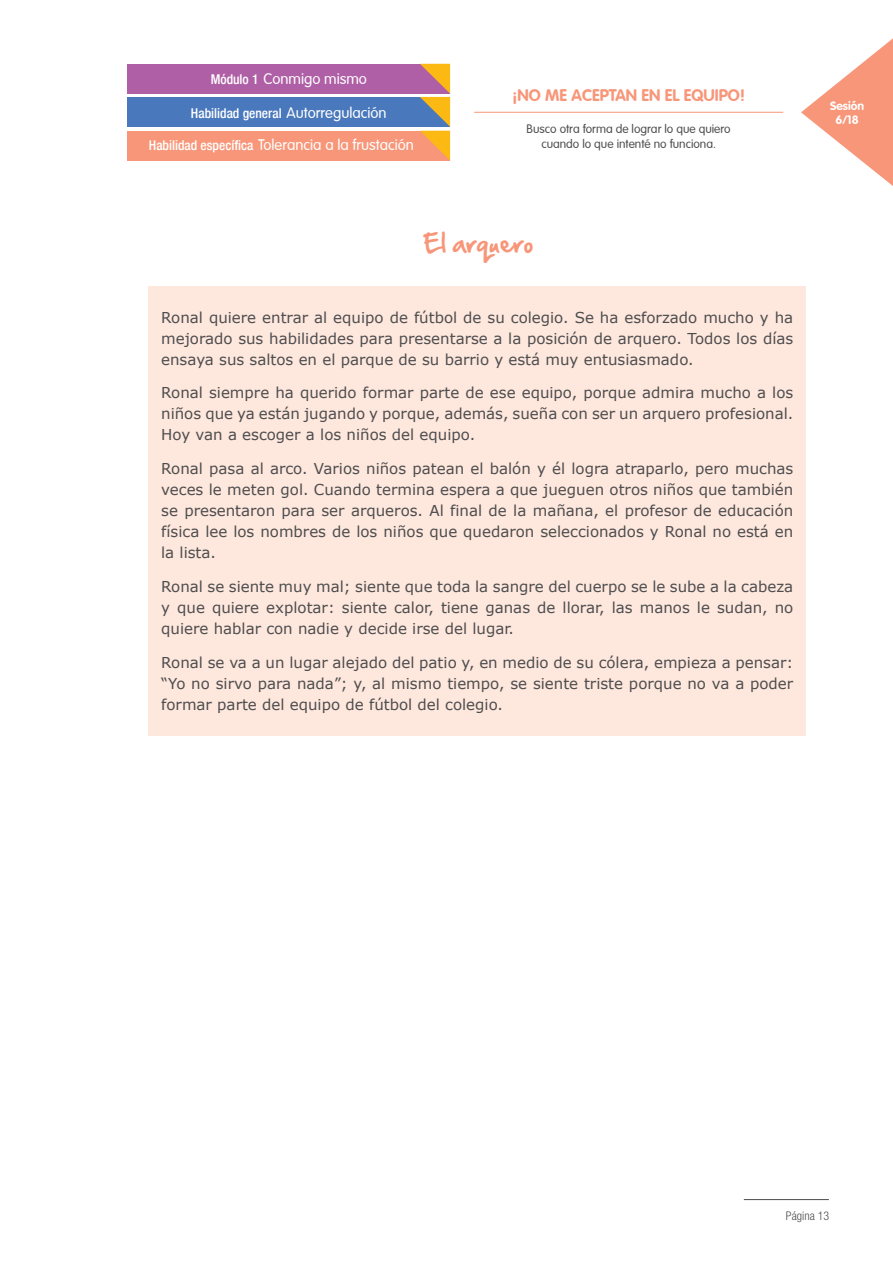
<style>
.page{position:relative;width:893px;height:1263px;background:#fff}
.page>*{position:absolute;margin:0;border:0;box-sizing:border-box;transform-origin:0 0}
.t1{font:22.5px "Hand Of Sean";color:#f79679}
.t2{font:700 16.5px "VAG Rounded";color:#f79679}
.t3{font:15px/21px "Verdana";color:#4d4d4f;text-align:justify}
.t4{font:300 15px "VAG Rounded";color:#fff}
.t5{font:500 condensed 13.5px "Helvetica Neue";color:#fff}
.t6{font:300 12px/15px "VAG Rounded";color:#4d4d4f;text-align:center}
.t7{font:700 12px/13.5px "VAG Rounded";color:#fff;text-align:center}
.t8{font:300 condensed 12px "Helvetica Neue";color:#4d4d4f}
.s1{font-family:"Helvetica Neue";font-weight:500;font-stretch:condensed;font-size:13.5px}
.s2{font-family:"VAG Rounded";font-weight:300;font-stretch:normal;font-size:15px}
</style>
<div class="page">
<svg style="left:801px;top:38px;width:92px;height:148px"></svg>
<hr style="left:474px;top:112px;width:309px;height:1px;background:#f79679">
<div style="left:128px;top:64px;width:322px;height:30px;background:#af5fa5"></div>
<div style="left:128px;top:97px;width:322px;height:30px;background:#4978bc"></div>
<div style="left:128px;top:131px;width:322px;height:29px;background:#f79679"></div>
<svg style="left:420px;top:64px;width:30px;height:96px"></svg>
<hr style="left:744px;top:1199px;width:85px;height:1px;background:#4d4d4f">
<div style="left:148px;top:286px;width:658px;height:449px;background:#fee7dc"></div>
<p class="t4" style="left:211px;top:70px;width:158px"><span class="s1">Módulo 1</span> Conmigo mismo</p>
<p class="t5" style="left:191px;top:105px;width:197px">Habilidad general <span class="s2">Autorregulación</span></p>
<p class="t4" style="left:149px;top:136px;width:267px"><span class="s1">Habilidad específica</span> Tolerancia a la frustación</p>
<p class="t2" style="left:512px;top:85px;width:235px">¡NO ME ACEPTAN EN EL EQUIPO!</p>
<p class="t6" style="left:527px;top:122px;width:206px">Busco otra forma de lograr lo que quiero cuando lo que intenté no funciona.</p>
<h1 class="t1" style="left:424px;top:223px;width:111px">El arquero</h1>
<p class="t3" style="left:161px;top:307px;width:634px">Ronal quiere entrar al equipo de fútbol de su colegio. Se ha esforzado mucho y ha mejorado sus habilidades para presentarse a la posición de arquero. Todos los días ensaya sus saltos en el parque de su barrio y está muy entusiasmado.</p>
<p class="t3" style="left:161px;top:382px;width:634px">Ronal siempre ha querido formar parte de ese equipo, porque admira mucho a los niños que ya están jugando y porque, además, sueña con ser un arquero profesional.<br>Hoy van a escoger a los niños del equipo.</p>
<p class="t3" style="left:161px;top:458px;width:634px">Ronal pasa al arco. Varios niños patean el balón y él logra atraparlo, pero muchas veces le meten gol. Cuando termina espera a que jueguen otros niños que también se presentaron para ser arqueros. Al final de la mañana, el profesor de educación física lee los nombres de los niños que quedaron seleccionados y Ronal no está en la lista.</p>
<p class="t3" style="left:161px;top:576px;width:634px">Ronal se siente muy mal; siente que toda la sangre del cuerpo se le sube a la cabeza y que quiere explotar: siente calor, tiene ganas de llorar, las manos le sudan, no quiere hablar con nadie y decide irse del lugar.</p>
<p class="t3" style="left:161px;top:652px;width:634px">Ronal se va a un lugar alejado del patio y, en medio de su cólera, empieza a pensar: “Yo no sirvo para nada”; y, al mismo tiempo, se siente triste porque no va a poder formar parte del equipo de fútbol del colegio.</p>
<p class="t7" style="left:830px;top:99px;width:36px">Sesión<br>6/18</p>
<p class="t8" style="left:786px;top:1209px;width:45px">Página 13</p>
</div>
